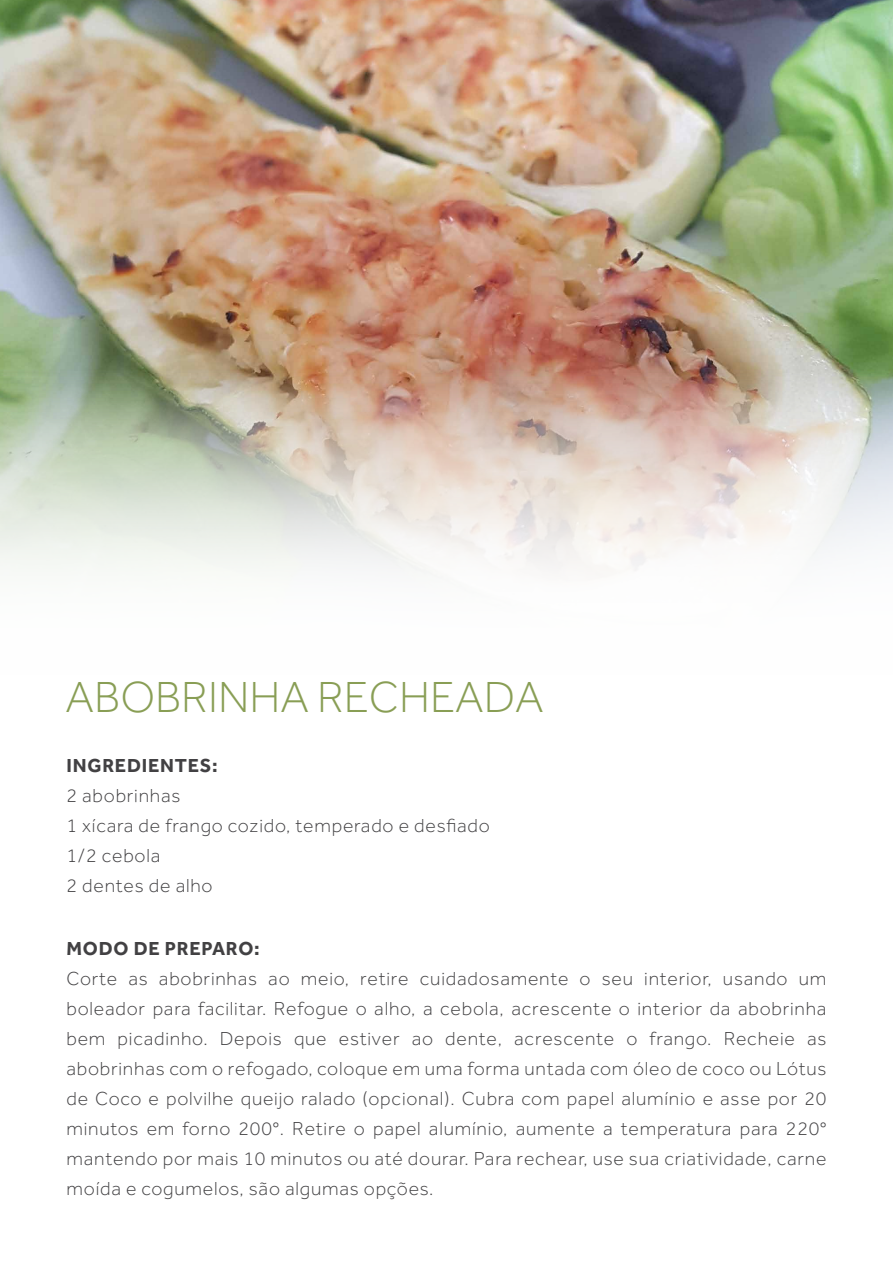
<style>
.page{position:relative;width:893px;height:1263px;background:#fff}
.page>*{position:absolute;margin:0;border:0;box-sizing:border-box;transform-origin:0 0}
.t1{font:300 45px "Effra";color:#899e55}
.t2{font:300 19.5px/30px "Effra";letter-spacing:.04em;color:#424143}
.t3{font:700 19.5px "Effra";letter-spacing:.04em;color:#424143}
</style>
<div class="page">
<img style="left:0;top:0;width:893px;height:370px">
<img style="left:0;top:370px;width:893px;height:204px">
<h1 class="t1" style="left:66px;top:671px;width:479px">ABOBRINHA RECHEADA</h1>
<p class="t3" style="left:67px;top:753px;width:153px">INGREDIENTES:</p>
<p class="t2" style="left:67px;top:780px;width:425px">2 abobrinhas<br>1 xícara de frango cozido, temperado e desfiado<br>1/2 cebola<br>2 dentes de alho</p>
<p class="t3" style="left:67px;top:936px;width:195px">MODO DE PREPARO:</p>
<p class="t2" style="left:67px;top:963px;width:761px;text-align:justify">Corte as abobrinhas ao meio, retire cuidadosamente o seu interior, usando um boleador para facilitar. Refogue o alho, a cebola, acrescente o interior da abobrinha bem picadinho. Depois que estiver ao dente, acrescente o frango. Recheie as abobrinhas com o refogado, coloque em uma forma untada com óleo de coco ou Lótus de Coco e polvilhe queijo ralado (opcional). Cubra com papel alumínio e asse por 20 minutos em forno 200°. Retire o papel alumínio, aumente a temperatura para 220° mantendo por mais 10 minutos ou até dourar. Para rechear, use sua criatividade, carne moída e cogumelos, são algumas opções.</p>
</div>
